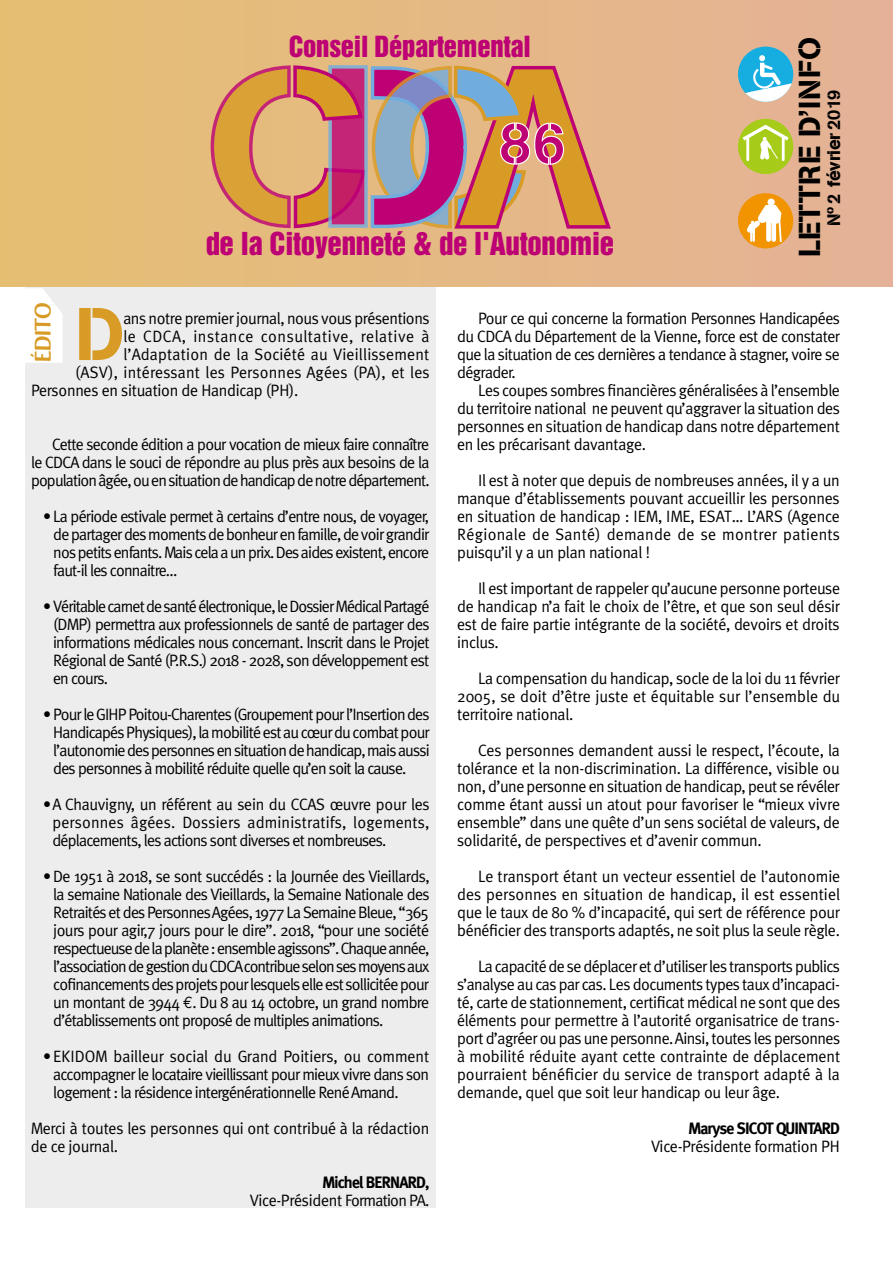
<style>
.page{position:relative;width:893px;height:1263px;background:#fff}
.page>*{position:absolute;margin:0;border:0;box-sizing:border-box;transform-origin:0 0}
.t1{font:73.65px "AG Book Stencil";color:#d89b26}
.t2{font:57.75px "AG Book Stencil";color:#bd0074}
.t3{font:30px "AG Book Stencil";letter-spacing:.03em;color:#000}
.t4{font:28.95px "Helvetica Inserat";letter-spacing:-.01em;color:#bd0074}
.t5{font:26.55px "Helvetica Inserat";letter-spacing:-.01em;color:#bd0074}
.t6{font:italic 600 22.5px "Raspoutine";color:#d89b26}
.t7{font:18px "AG Book Stencil";letter-spacing:-.015em;color:#000}
.t8{font:16.5px/18px "Meta";letter-spacing:-.02em;color:#000;text-align:justify}
.t9{font:16.5px "Meta";letter-spacing:.01em;color:#000}
.t10{font:16.5px "Meta";letter-spacing:.015em;color:#000}
.t11{font:16.5px "Meta";letter-spacing:.035em;color:#000}
.t12{font:700 16.5px "Meta";letter-spacing:-.045em;color:#000}
.t13{font:16.5px "Meta";letter-spacing:-.04em;color:#000}
.s1{font-family:"Euro Mono"}
</style>
<div class="page">
<div style="left:0;top:0;width:893px;height:287px;background:linear-gradient(to right,#e5bf71,#e4b298)"></div>
<svg style="left:211px;top:63px;width:402px;height:204px;background:#cf9275"></svg>
<div style="left:738px;top:193px;width:55px;height:55px;background:#f19400;border-radius:50%"></div>
<div style="left:767px;top:199px;width:8px;height:7px;background:#fff;border-radius:50%"></div>
<svg style="left:742px;top:201px;width:44px;height:43px"></svg>
<div style="left:738px;top:47px;width:55px;height:55px;background:#16ade1;border-radius:50%"></div>
<svg style="left:745px;top:55px;width:47px;height:47px"></svg>
<div style="left:738px;top:119px;width:55px;height:55px;background:#a7cb19;border-radius:50%"></div>
<svg style="left:739px;top:123px;width:53px;height:40px"></svg>
<div style="left:25px;top:288px;width:411px;height:920px;background:#ededed"></div>
<svg style="left:25px;top:288px;width:37px;height:75px;background:#fdfdfd"></svg>
<h3 class="t5" style="left:289px;top:31px;width:244px">Conseil Départemental</h3>
<h2 class="t2" style="left:499px;top:109px;width:68px">86</h2>
<h3 class="t4" style="left:205px;top:226px;width:410px">de la Citoyenneté &amp; de l'Autonomie</h3>
<h3 class="t3" style="left:792px;top:257px;width:222px;rotate:-90deg">LETTRE D’INFO</h3>
<p class="t7" style="left:823px;top:226px;width:138px;rotate:-90deg">Nº 2 février 2019</p>
<h3 class="t6" style="left:30px;top:361px;width:66px;rotate:-90deg">ÉDITO</h3>
<h1 class="t1" style="left:75px;top:290px;width:51px">D</h1>
<p class="t8" style="left:123px;top:309px;width:308px">ans notre premier journal, nous vous présentions</p>
<p class="t11" style="left:123px;top:327px;width:308px">le CDCA, instance consultative, relative à</p>
<p class="t10" style="left:123px;top:345px;width:307px">l’Adaptation de la Société au Vieillissement</p>
<p class="t9" style="left:75px;top:363px;width:356px">(ASV), intéressant les Personnes Agées (PA), et les</p>
<p class="t8" style="left:31px;top:381px;width:269px">Personnes en situation de Handicap (PH).</p>
<p class="t8" style="left:31px;top:435px;width:400px;text-indent:21px">Cette seconde édition a pour vocation de mieux faire connaître le CDCA dans le souci de répondre au plus près aux besoins de la population âgée, ou en situation de handicap de notre département.</p>
<p class="t8" style="left:53px;top:507px;width:378px;text-indent:-10px">• La période estivale permet à certains d’entre nous, de voyager, de partager des moments de bonheur en famille, de voir grandir nos petits enfants. Mais cela a un prix. Des aides existent, encore faut-il les connaitre…</p>
<p class="t8" style="left:53px;top:597px;width:378px;text-indent:-10px">• Véritable carnet de santé électronique, le Dossier Médical Partagé (DMP) permettra aux professionnels de santé de partager des informations médicales nous concernant. Inscrit dans le Projet Régional de Santé (P.R.S.) 2018 - 2028, son développement est en cours.</p>
<p class="t8" style="left:53px;top:705px;width:378px;text-indent:-10px">• Pour le GIHP Poitou-Charentes (Groupement pour l’Insertion des Handicapés Physiques), la mobilité est au cœur du combat pour l’autonomie des personnes en situation de handicap, mais aussi des personnes à mobilité réduite quelle qu’en soit la cause.</p>
<p class="t8" style="left:52px;top:795px;width:379px;text-indent:-9px">• A Chauvigny, un référent au sein du CCAS œuvre pour les personnes âgées. Dossiers administratifs, logements, déplacements, les actions sont diverses et nombreuses.</p>
<p class="t8" style="left:53px;top:867px;width:378px;text-indent:-10px">• De 1951 à 2018, se sont succédés : la Journée des Vieillards, la semaine Nationale des Vieillards, la Semaine Nationale des Retraités et des Personnes Agées, 1977 La Semaine Bleue, “365 jours pour agir,7 jours pour le dire”. 2018, “pour une société respectueuse de la planète : ensemble agissons”. Chaque année, l’association de gestion du CDCA contribue selon ses moyens aux cofinancements des projets pour lesquels elle est sollicitée pour un montant de 3944 <span class="s1">€</span>. Du 8 au 14 octobre, un grand nombre d’établissements ont proposé de multiples animations.</p>
<p class="t8" style="left:53px;top:1047px;width:378px;text-indent:-10px">• EKIDOM bailleur social du Grand Poitiers, ou comment accompagner le locataire vieillissant pour mieux vivre dans son logement : la résidence intergénérationnelle René Amand.</p>
<p class="t8" style="left:31px;top:1119px;width:400px">Merci à toutes les personnes qui ont contribué à la rédaction de ce journal.</p>
<p class="t12" style="left:323px;top:1173px;width:108px">Michel BERNARD,</p>
<p class="t13" style="left:250px;top:1191px;width:181px">Vice-Président Formation PA.</p>
<p class="t8" style="left:457px;top:309px;width:384px;text-indent:21px">Pour ce qui concerne la formation Personnes Handicapées du CDCA du Département de la Vienne, force est de constater que la situation de ces dernières a tendance à stagner, voire se dégrader.</p>
<p class="t8" style="left:457px;top:381px;width:384px;text-indent:21px">Les coupes sombres financières généralisées à l’ensemble du territoire national ne peuvent qu’aggraver la situation des personnes en situation de handicap dans notre département en les précarisant davantage.</p>
<p class="t8" style="left:457px;top:471px;width:384px;text-indent:21px">Il est à noter que depuis de nombreuses années, il y a un manque d’établissements pouvant accueillir les personnes en situation de handicap : IEM, IME, ESAT… L’ARS (Agence Régionale de Santé) demande de se montrer patients puisqu’il y a un plan national !</p>
<p class="t8" style="left:457px;top:579px;width:384px;text-indent:21px">Il est important de rappeler qu’aucune personne porteuse de handicap n’a fait le choix de l’être, et que son seul désir est de faire partie intégrante de la société, devoirs et droits inclus.</p>
<p class="t8" style="left:457px;top:669px;width:385px;text-indent:21px">La compensation du handicap, socle de la loi du 11 février 2005, se doit d’être juste et équitable sur l’ensemble du territoire national.</p>
<p class="t8" style="left:457px;top:741px;width:384px;text-indent:21px">Ces personnes demandent aussi le respect, l’écoute, la tolérance et la non-discrimination. La différence, visible ou non, d’une personne en situation de handicap, peut se révéler comme étant aussi un atout pour favoriser le “mieux vivre ensemble” dans une quête d’un sens sociétal de valeurs, de solidarité, de perspectives et d’avenir commun.</p>
<p class="t8" style="left:457px;top:867px;width:385px;text-indent:21px">Le transport étant un vecteur essentiel de l’autonomie des personnes en situation de handicap, il est essentiel que le taux de 80 % d’incapacité, qui sert de référence pour bénéficier des transports adaptés, ne soit plus la seule règle.</p>
<p class="t8" style="left:457px;top:957px;width:385px;text-indent:21px">La capacité de se déplacer et d’utiliser les transports publics s’analyse au cas par cas. Les documents types taux d’incapaci&shy;té, carte de stationnement, certificat médical ne sont que des éléments pour permettre à l’autorité organisatrice de trans&shy;port d’agréer ou pas une personne. Ainsi, toutes les personnes à mobilité réduite ayant cette contrainte de déplacement pourraient bénéficier du service de transport adapté à la demande, quel que soit leur handicap ou leur âge.</p>
<p class="t12" style="left:688px;top:1119px;width:153px">Maryse SICOT QUINTARD</p>
<p class="t8" style="left:651px;top:1137px;width:190px">Vice-Présidente formation PH</p>
</div>
